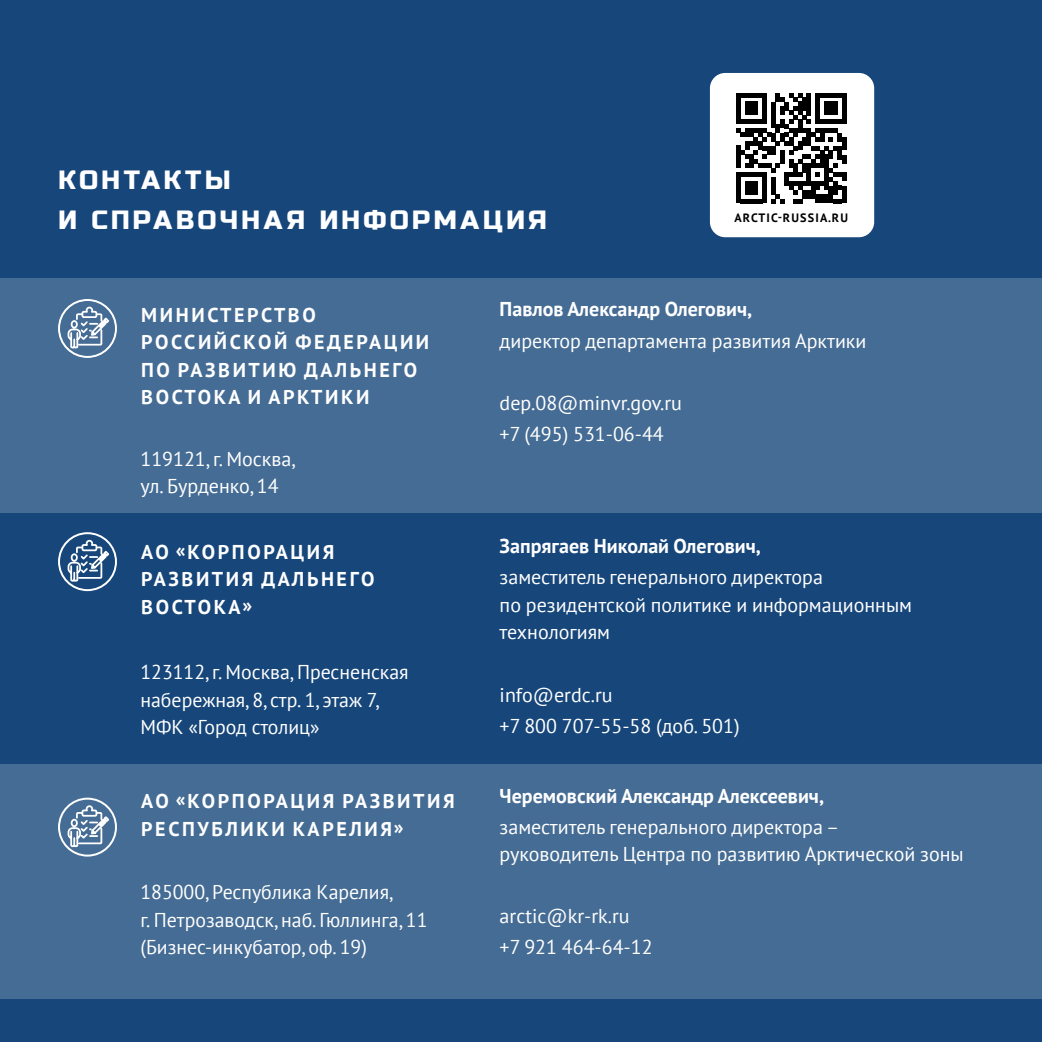
<style>
.page{position:relative;width:1042px;height:1042px;background:#16467a}
.page>*{position:absolute;margin:0;border:0;box-sizing:border-box;transform-origin:0 0}
.t1{font:26.25px/39.9px "Russo One";letter-spacing:.12em;color:#fff}
.t2{font:19.95px/27.5px "PT Sans";color:#fff}
.t3{font:700 19.95px/27.5px "PT Sans";letter-spacing:.115em;color:#fff}
.t4{font:700 19.95px "PT Sans";color:#fff}
.t5{font:700 12.08px "PT Sans";letter-spacing:.1em;color:#000}
</style>
<div class="page">
<div style="left:0;top:764px;width:1042px;height:234px;background:#456c94"></div>
<div style="left:0;top:278px;width:1042px;height:234px;background:#456c94"></div>
<svg style="left:67px;top:539px;width:44px;height:43px"></svg>
<div style="left:58px;top:532px;width:59px;height:59px;border:2px solid #fff;border-radius:50%"></div>
<svg style="left:67px;top:804px;width:44px;height:43px"></svg>
<div style="left:58px;top:797px;width:59px;height:59px;border:2px solid #fff;border-radius:50%"></div>
<svg style="left:67px;top:306px;width:44px;height:43px"></svg>
<div style="left:58px;top:299px;width:59px;height:59px;border:2px solid #fff;border-radius:50%"></div>
<div style="left:710px;top:73px;width:164px;height:164px;background:#fff;border-radius:15px"></div>
<svg style="left:736px;top:93px;width:110px;height:110px"></svg>
<h1 class="t1" style="left:58px;top:161px;width:490px">КОНТАКТЫ<br>И СПРАВОЧНАЯ ИНФОРМАЦИЯ</h1>
<p class="t5" style="left:734px;top:209px;width:115px">ARCTIC-RUSSIA.RU</p>
<p class="t3" style="left:141px;top:301px;width:289px">МИНИСТЕРСТВО<br>РОССИЙСКОЙ ФЕДЕРАЦИИ<br>ПО РАЗВИТИЮ ДАЛЬНЕГО<br>ВОСТОКА И АРКТИКИ</p>
<p class="t2" style="left:140px;top:445px;width:156px">119121, г. Москва, ул. Бурденко, 14</p>
<p class="t3" style="left:141px;top:537px;width:235px">АО «КОРПОРАЦИЯ<br>РАЗВИТИЯ ДАЛЬНЕГО<br>ВОСТОКА»</p>
<p class="t2" style="left:140px;top:658px;width:270px">123112, г. Москва, Пресненская набережная, 8, стр. 1, этаж 7,<br>МФК «Город столиц»</p>
<p class="t3" style="left:141px;top:787px;width:315px">АО «КОРПОРАЦИЯ РАЗВИТИЯ<br>РЕСПУБЛИКИ КАРЕЛИЯ»</p>
<p class="t2" style="left:140px;top:878px;width:288px">185000, Республика Карелия,<br>г. Петрозаводск, наб. Гюллинга, 11 (Бизнес-инкубатор, оф. 19)</p>
<p class="t4" style="left:500px;top:296px;width:253px">Павлов Александр Олегович,</p>
<p class="t2" style="left:500px;top:326px;width:368px">директор департамента развития Арктики</p>
<p class="t2" style="left:500px;top:387px;width:184px;line-height:31px">dep.08@minvr.gov.ru +7 (495) 531-06-44</p>
<p class="t4" style="left:500px;top:533px;width:262px">Запрягаев Николай Олегович,</p>
<p class="t2" style="left:500px;top:563px;width:414px">заместитель генерального директора<br>по резидентской политике и информационным технологиям</p>
<p class="t2" style="left:500px;top:678px;width:241px;line-height:31px">info@erdc.ru<br>+7 800 707-55-58 (доб. 501)</p>
<p class="t4" style="left:500px;top:782px;width:325px">Черемовский Александр Алексеевич,</p>
<p class="t2" style="left:500px;top:812px;width:466px">заместитель генерального директора –<br>руководитель Центра по развитию Арктической зоны</p>
<p class="t2" style="left:500px;top:900px;width:154px;line-height:31px">arctic@kr-rk.ru +7 921 464-64-12</p>
</div>
